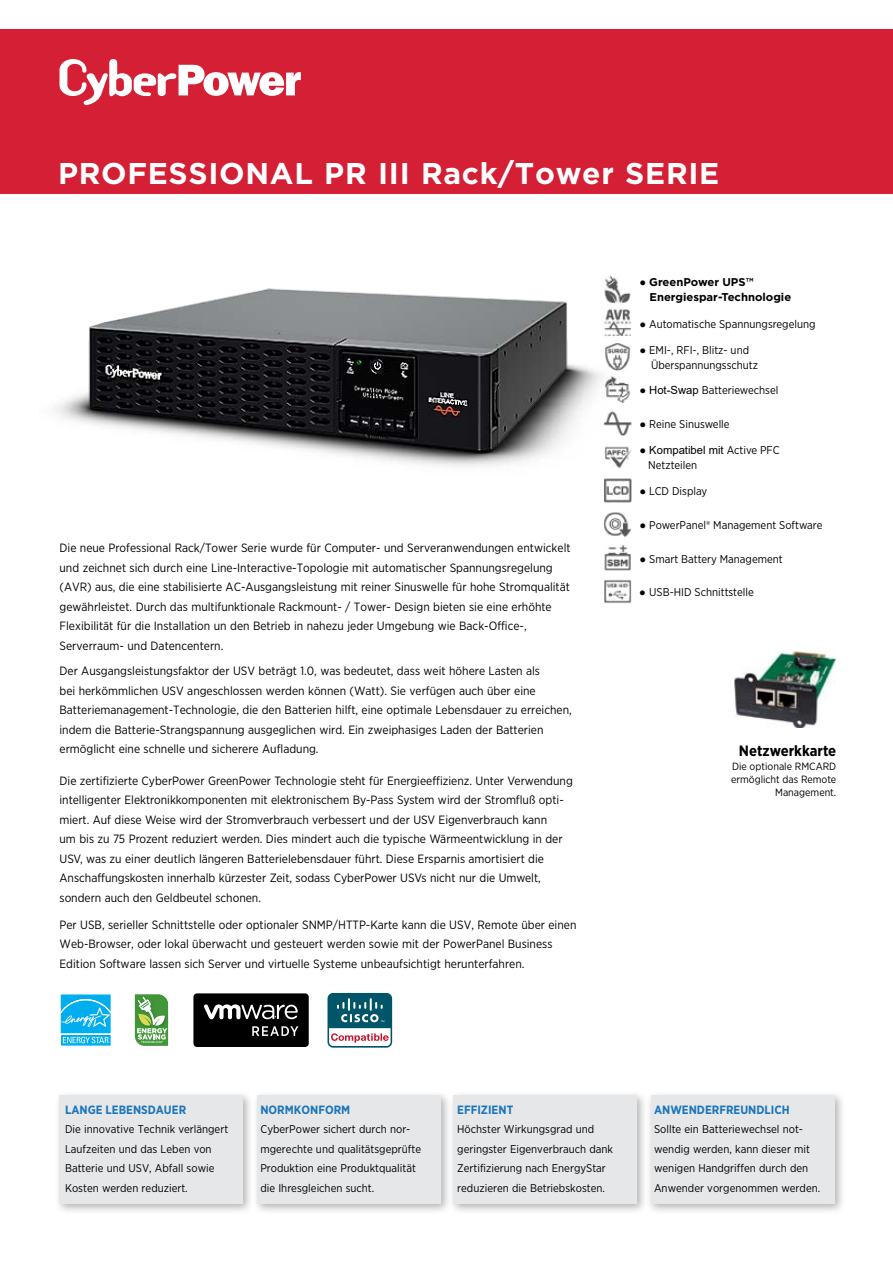
<style>
.page{position:relative;width:893px;height:1263px;background:#fff}
.page>*{position:absolute;margin:0;border:0;box-sizing:border-box;transform-origin:0 0}
.t1{font:700 30px "Gotham";letter-spacing:.025em;color:#fff}
.t2{font:700 15px "Gotham Narrow";color:#000}
.t3{font:12px/19.5px "Gotham Narrow";color:#000}
.t4{font:700 12px "Gotham Narrow";color:#1b75bc}
.t5{font:11.25px/19.5px "Gotham Narrow";color:#000}
.t6{font:700 11.25px/15px "Gotham";color:#000}
.t7{font:11.25px "Arial";color:#000}
.t8{font:10.5px/12.6px "Gotham Narrow";color:#000;text-align:right}
.s1{font-family:"Arial";font-weight:400}
.s2{font-family:"Arial"}
.s3{font-family:"Gotham Narrow"}
</style>
<div class="page">
<img style="left:54px;top:288px;width:566px;height:179px">
<div style="left:0;top:29px;width:893px;height:165px;background:#d41f35"></div>
<svg style="left:60px;top:59px;width:241px;height:46px"></svg>
<div style="left:645px;top:1090px;width:207px;height:131px;background:#000;opacity:.3"></div>
<div style="left:651px;top:1095px;width:183px;height:108px;background:#e6e7e8"></div>
<div style="left:448px;top:1090px;width:206px;height:131px;background:#000;opacity:.3"></div>
<div style="left:453px;top:1095px;width:184px;height:108px;background:#e6e7e8"></div>
<div style="left:252px;top:1090px;width:206px;height:131px;background:#000;opacity:.3"></div>
<div style="left:257px;top:1095px;width:184px;height:108px;background:#e6e7e8"></div>
<div style="left:54px;top:1090px;width:207px;height:131px;background:#000;opacity:.3"></div>
<div style="left:60px;top:1095px;width:183px;height:108px;background:#e6e7e8"></div>
<img style="left:734px;top:651px;width:102px;height:77px">
<img style="left:602px;top:442px;width:30px;height:26px">
<img style="left:602px;top:308px;width:30px;height:30px">
<img style="left:602px;top:276px;width:29px;height:28px">
<img style="left:604px;top:478px;width:28px;height:25px">
<img style="left:603px;top:512px;width:29px;height:25px">
<img style="left:602px;top:408px;width:30px;height:30px">
<img style="left:604px;top:545px;width:27px;height:26px">
<img style="left:602px;top:341px;width:29px;height:30px">
<img style="left:604px;top:580px;width:28px;height:23px">
<img style="left:602px;top:375px;width:28px;height:30px">
<div style="left:327px;top:993px;width:65px;height:55px;background:#005568;border-radius:6px"></div>
<svg style="left:337px;top:998px;width:47px;height:24px"></svg>
<svg style="left:329px;top:1028px;width:62px;height:18px"></svg>
<svg style="left:60px;top:994px;width:51px;height:52px;background:#35bef2"></svg>
<div style="left:193px;top:993px;width:116px;height:54px;background:#000;border-radius:4px"></div>
<svg style="left:204px;top:1004px;width:94px;height:15px"></svg>
<svg style="left:252px;top:1026px;width:46px;height:10px"></svg>
<svg style="left:134px;top:994px;width:35px;height:52px;background:#80b674"></svg>
<h1 class="t1" style="left:58px;top:153px;width:663px">PROFESSIONAL PR III Rack/Tower SERIE</h1>
<p class="t6" style="left:649px;top:275px;width:143px;text-indent:-10px"><span class="s1">●</span> GreenPower UPS™<br>Energiespar-Technologie</p>
<p class="t5" style="left:639px;top:314px;width:178px"><span class="s2">●</span> Automatische Spannungsregelung</p>
<p class="t5" style="left:651px;top:342px;width:109px;line-height:15px;text-indent:-12px"><span class="s2">●</span> EMI-, RFI-, Blitz- und<br>Überspannungsschutz</p>
<p class="t5" style="left:639px;top:380px;width:141px"><span class="s2">● Hot-Swap</span> Batteriewechsel</p>
<p class="t3" style="left:60px;top:538px;width:513px">Die neue Professional Rack/Tower Serie wurde für Computer- und Serveranwendungen entwickelt und zeichnet sich durch eine Line-Interactive-Topologie mit automatischer Spannungsregelung (AVR) aus, die eine stabilisierte AC-Ausgangsleistung mit reiner Sinuswelle für hohe Stromqualität gewährleistet. Durch das multifunktionale Rackmount- / Tower- Design bieten sie eine erhöhte Flexibilität für die Installation un den Betrieb in nahezu jeder Umgebung wie Back-Office-, Serverraum- und Datencentern.</p>
<p class="t3" style="left:60px;top:661px;width:514px">Der Ausgangsleistungsfaktor der USV beträgt 1.0, was bedeutet, dass weit höhere Lasten als<br>bei herkömmlichen USV angeschlossen werden können (Watt). Sie verfügen auch über eine Batteriemanagement-Technologie, die den Batterien hilft, eine optimale Lebensdauer zu erreichen, indem die Batterie-Strangspannung ausgeglichen wird. Ein zweiphasiges Laden der Batterien ermöglicht eine schnelle und sicherere Aufladung.</p>
<p class="t3" style="left:60px;top:770px;width:515px">Die zertifizierte CyberPower GreenPower Technologie steht für Energieeffizienz. Unter Verwendung intelligenter Elektronikkomponenten mit elektronischem By-Pass System wird der Stromfluß opti&shy;miert. Auf diese Weise wird der Stromverbrauch verbessert und der USV Eigenverbrauch kann<br>um bis zu 75 Prozent reduziert werden. Dies mindert auch die typische Wärmeentwicklung in der USV, was zu einer deutlich längeren Batterielebensdauer führt. Diese Ersparnis amortisiert die Anschaffungskosten innerhalb kürzester Zeit, sodass CyberPower USVs nicht nur die Umwelt, sondern auch den Geldbeutel schonen.</p>
<p class="t3" style="left:60px;top:914px;width:518px">Per USB, serieller Schnittstelle oder optionaler SNMP/HTTP-Karte kann die USV, Remote über einen<br>Web-Browser, oder lokal überwacht und gesteuert werden sowie mit der PowerPanel Business<br>Edition Software lassen sich Server und virtuelle Systeme unbeaufsichtigt herunterfahren.</p>
<p class="t5" style="left:639px;top:414px;width:92px"><span class="s2">●</span> Reine Sinuswelle</p>
<p class="t7" style="left:639px;top:442px;width:142px">● Kompatibel mit <span class="s3">Active PFC</span></p>
<p class="t5" style="left:648px;top:455px;width:51px">Netzteilen</p>
<p class="t5" style="left:639px;top:481px;width:69px"><span class="s2">●</span> LCD Display</p>
<p class="t5" style="left:639px;top:515px;width:185px"><span class="s2">●</span> PowerPanel® Management Software</p>
<p class="t5" style="left:639px;top:549px;width:145px"><span class="s2">●</span> Smart Battery Management</p>
<p class="t5" style="left:639px;top:582px;width:116px"><span class="s2">●</span> USB-HID Schnittstelle</p>
<p class="t2" style="left:739px;top:741px;width:99px">Netzwerkkarte</p>
<p class="t8" style="left:731px;top:760px;width:107px">Die optionale RMCARD ermöglicht das Remote<br>Management.</p>
<p class="t4" style="left:65px;top:1101px;width:123px">LANGE LEBENSDAUER</p>
<p class="t5" style="left:65px;top:1119px;width:165px">Die innovative Technik verlängert<br>Laufzeiten und das Leben von<br>Batterie und USV, Abfall sowie<br>Kosten werden reduziert.</p>
<p class="t4" style="left:260px;top:1101px;width:91px">NORMKONFORM</p>
<p class="t5" style="left:260px;top:1119px;width:162px">CyberPower sichert durch nor&shy;mgerechte und qualitätsgeprüfte<br>Produktion eine Produktqualität die Ihresgleichen sucht.</p>
<p class="t4" style="left:457px;top:1101px;width:58px">EFFIZIENT</p>
<p class="t5" style="left:457px;top:1119px;width:157px">Höchster Wirkungsgrad und geringster Eigenverbrauch dank<br>Zertifizierung nach EnergyStar reduzieren die Betriebskosten.</p>
<p class="t4" style="left:654px;top:1101px;width:137px">ANWENDERFREUNDLICH</p>
<p class="t5" style="left:654px;top:1119px;width:168px">Sollte ein Batteriewechsel not&shy;wendig werden, kann dieser mit wenigen Handgriffen durch den<br>Anwender vorgenommen werden.</p>
</div>
